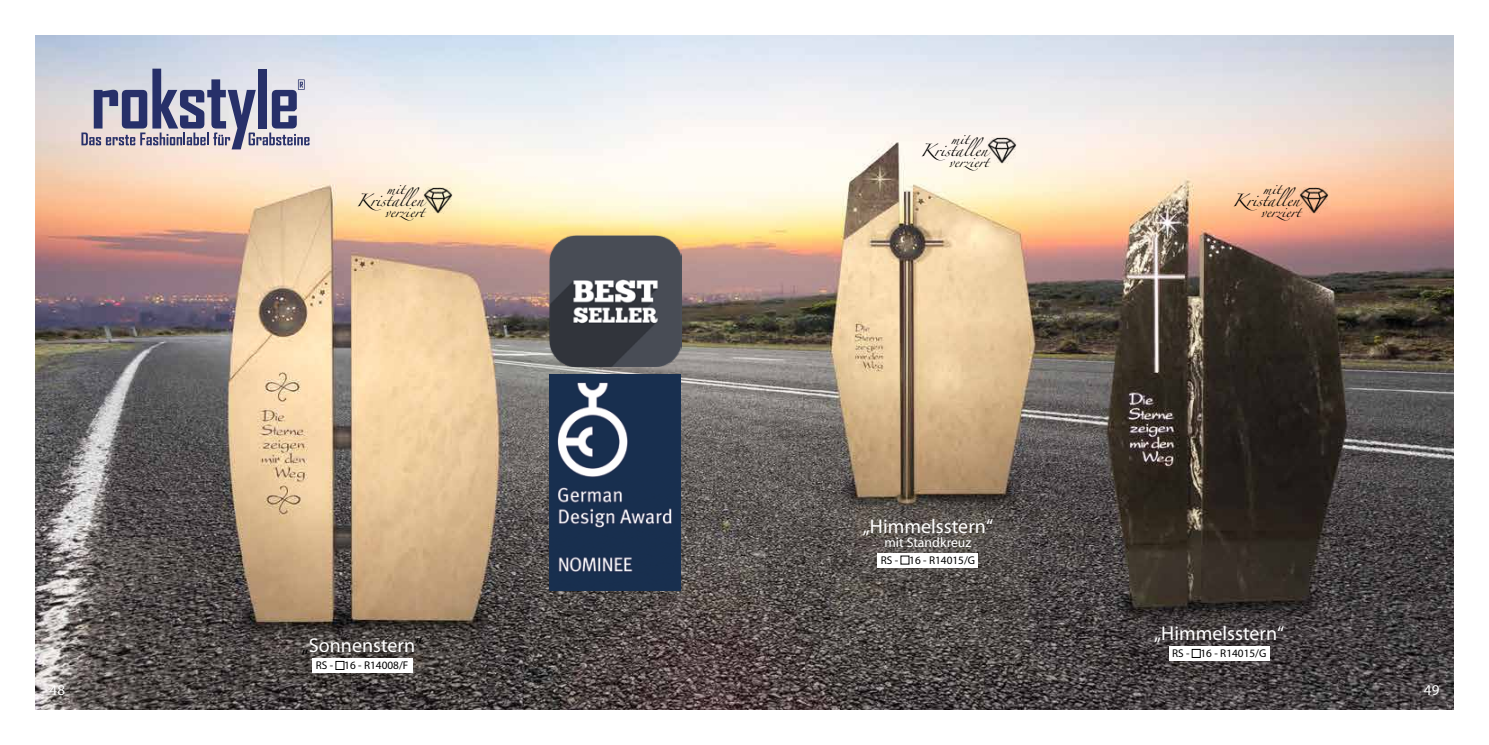
<style>
.page{position:relative;width:1489px;height:745px;background:#fff}
.page>*{position:absolute;margin:0;border:0;box-sizing:border-box;transform-origin:0 0}
.t1{font:20px "Myriad Pro";color:#fff}
.t2{font:15px "Myriad Pro";color:#fff}
.t3{font:13.75px "Myriad Pro";color:#fff}
.t4{font:11.25px "Myriad Pro";color:#000}
.t5{font:11.12px "Zapfino";color:#000}
.t6{font:9.75px "Zapfino";color:#000}
.s1{color:#000}
</style>
<div class="page">
<img style="left:35px;top:35px;width:1418px;height:674px">
<div style="left:877px;top:552px;width:101px;height:15px;background:#fff"></div>
<div style="left:312px;top:657px;width:101px;height:15px;background:#fff"></div>
<div style="left:1169px;top:645px;width:100px;height:15px;background:#fff"></div>
<img style="left:549px;top:374px;width:132px;height:216px">
<img style="left:423px;top:188px;width:29px;height:26px">
<img style="left:987px;top:138px;width:29px;height:25px">
<img style="left:1299px;top:188px;width:29px;height:26px">
<img style="left:549px;top:235px;width:132px;height:131px">
<svg style="left:81px;top:69px;width:228px;height:80px;background:#a1a2b7"></svg>
<p class="t6" style="left:387px;top:185px;width:19px">mit</p>
<p class="t6" style="left:385px;top:208px;width:41px">verziert</p>
<p class="t5" style="left:356px;top:196px;width:69px">Kristallen</p>
<h1 class="t1" style="left:302px;top:632px;width:122px"><span class="s1">„</span>Sonnenstern<span class="s1">“</span></h1>
<p class="t4" style="left:316px;top:658px;width:94px">RS - 16 - R14008/F</p>
<p class="t6" style="left:951px;top:134px;width:19px">mit</p>
<p class="t6" style="left:948px;top:157px;width:41px">verziert</p>
<p class="t5" style="left:920px;top:146px;width:69px">Kristallen</p>
<h1 class="t1" style="left:862px;top:513px;width:132px">„Himmelsstern“</h1>
<p class="t3" style="left:884px;top:533px;width:88px">mit Standkreuz</p>
<p class="t4" style="left:880px;top:552px;width:96px">RS - 16 - R14015/G</p>
<p class="t6" style="left:1262px;top:185px;width:19px">mit</p>
<p class="t6" style="left:1260px;top:208px;width:41px">verziert</p>
<p class="t5" style="left:1232px;top:196px;width:69px">Kristallen</p>
<h1 class="t1" style="left:1153px;top:620px;width:132px">„Himmelsstern“</h1>
<p class="t4" style="left:1171px;top:646px;width:96px">RS - 16 - R14015/G</p>
<h2 class="t2" style="left:50px;top:680px;width:17px">48</h2>
<h2 class="t2" style="left:1423px;top:680px;width:17px">49</h2>
</div>
